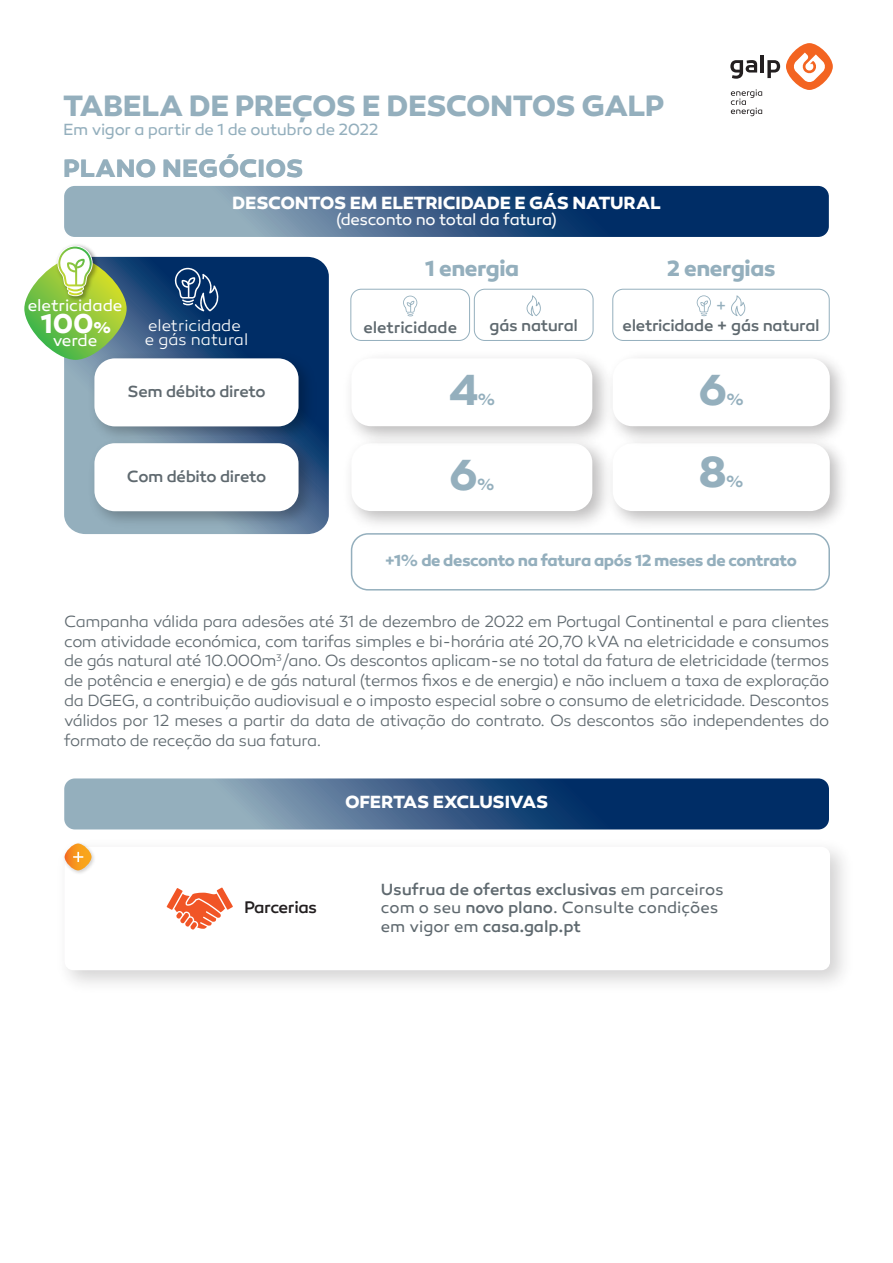
<style>
.page{position:relative;width:893px;height:1263px;background:#fff}
.page>*{position:absolute;margin:0;border:0;box-sizing:border-box;transform-origin:0 0}
.t1{font:700 44.4px "Canaro";color:#94afbd}
.t2{font:700 30px "Canaro";letter-spacing:-.02em;color:#94afbd}
.t3{font:700 27.9px "Canaro";color:#fff}
.t4{font:700 25.5px "Canaro";letter-spacing:.005em;color:#94afbd}
.t5{font:700 22.5px "Canaro";letter-spacing:-.02em;color:#94afbd}
.t6{font:700 18px "Canaro";letter-spacing:-.015em;color:#fff}
.t7{font:500 17.1px "Canaro";letter-spacing:-.03em;color:#231f20}
.t8{font:16.8px "Canaro";letter-spacing:-.005em;color:#fff}
.t9{font:300 16.5px/19.8px "Canaro";letter-spacing:-.03em;color:#5f696f;text-align:justify}
.t10{font:500 16.5px/18.8px "Canaro";letter-spacing:-.02em;color:#5f696f}
.t11{font:700 16.5px "Canaro";letter-spacing:-.03em;color:#94afbd}
.t12{font:16.5px "Canaro";letter-spacing:-.02em;color:#94afbd}
.t13{font:16.5px "Canaro";letter-spacing:-.025em;color:#fff}
.t14{font:300 16.5px/14.7px "Canaro";letter-spacing:-.005em;color:#fff}
.s1{font-weight:900;font-size:15.9px}
.s2{font-weight:400}
</style>
<div class="page">
<svg style="left:786px;top:43px;width:47px;height:47px"></svg>
<svg style="left:793px;top:53px;width:33px;height:30px"></svg>
<svg style="left:730px;top:60px;width:27px;height:19px"></svg>
<hr style="left:760px;top:55px;width:4px;height:18px;background:#231f20">
<svg style="left:767px;top:60px;width:13px;height:18px"></svg>
<svg style="left:731px;top:89px;width:31px;height:27px"></svg>
<svg style="left:167px;top:887px;width:66px;height:42px"></svg>
<img style="left:62px;top:842px;width:36px;height:35px">
<svg style="left:65px;top:843px;width:27px;height:27px"></svg>
<svg style="left:73px;top:852px;width:10px;height:10px"></svg>
<svg style="left:64px;top:778px;width:765px;height:51px;background:#43668d"></svg>
<svg style="left:64px;top:186px;width:765px;height:51px;background:#41658c"></svg>
<img style="left:350px;top:453px;width:250px;height:85px">
<div style="left:351px;top:443px;width:241px;height:68px;background:#fff;border-radius:20px"></div>
<img style="left:350px;top:358px;width:250px;height:95px">
<div style="left:351px;top:358px;width:241px;height:68px;background:#fff;border-radius:20px"></div>
<svg style="left:64px;top:257px;width:265px;height:277px;background:#254d7b"></svg>
<img style="left:83px;top:347px;width:238px;height:85px">
<div style="left:94px;top:358px;width:205px;height:68px;background:#fff;border-radius:20px"></div>
<img style="left:83px;top:432px;width:238px;height:101px">
<div style="left:94px;top:443px;width:205px;height:68px;background:#fff;border-radius:20px"></div>
<div style="left:350px;top:289px;width:120px;height:52px;border:1px solid #94afbd;border-radius:10px"></div>
<svg style="left:403px;top:296px;width:14px;height:20px"></svg>
<svg style="left:527px;top:295px;width:14px;height:21px"></svg>
<div style="left:612px;top:289px;width:218px;height:52px;border:1px solid #94afbd;border-radius:10px"></div>
<svg style="left:696px;top:295px;width:15px;height:21px"></svg>
<svg style="left:731px;top:295px;width:15px;height:21px"></svg>
<div style="left:613px;top:358px;width:217px;height:68px;background:#fff;border-radius:20px"></div>
<svg style="left:175px;top:268px;width:44px;height:43px;background:#365a86"></svg>
<svg style="left:24px;top:258px;width:103px;height:102px;background:#85c24e"></svg>
<img style="left:54px;top:244px;width:46px;height:59px">
<svg style="left:57px;top:246px;width:36px;height:50px"></svg>
<div style="left:474px;top:289px;width:119px;height:52px;border:1px solid #94afbd;border-radius:10px"></div>
<div style="left:351px;top:533px;width:479px;height:57px;border:2px solid #94afbd;border-radius:17px"></div>
<h2 class="t2" style="left:63px;top:87px;width:602px">TABELA DE PREÇOS E DESCONTOS GALP</h2>
<p class="t12" style="left:63px;top:120px;width:317px">Em vigor a partir de 1 de outubro de 2022</p>
<h3 class="t4" style="left:63px;top:152px;width:242px">PLANO NEGÓCIOS</h3>
<p class="t6" style="left:232px;top:191px;width:430px">DESCONTOS EM ELETRICIDADE E GÁS NATURAL</p>
<p class="t13" style="left:336px;top:210px;width:222px">(desconto no total da fatura)</p>
<p class="t8" style="left:28px;top:295px;width:96px">eletricidade</p>
<h3 class="t3" style="left:41px;top:306px;width:72px">100<span class="s1">%</span></h3>
<p class="t8" style="left:53px;top:331px;width:46px">verde</p>
<p class="t14" style="left:145px;top:318px;width:105px">eletricidade e gás natural</p>
<p class="t10" style="left:128px;top:382px;width:140px">Sem débito direto</p>
<p class="t10" style="left:127px;top:467px;width:141px">Com débito direto</p>
<h3 class="t5" style="left:425px;top:254px;width:96px">1 energia</h3>
<h3 class="t5" style="left:667px;top:254px;width:111px">2 energias</h3>
<p class="t12" style="left:716px;top:296px;width:13px">+</p>
<p class="t10" style="left:363px;top:318px;width:95px">eletricidade</p>
<p class="t10" style="left:490px;top:316px;width:90px">gás natural</p>
<p class="t10" style="left:623px;top:316px;width:199px">eletricidade + gás natural</p>
<h1 class="t1" style="left:449px;top:362px;width:31px">4</h1>
<p class="t11" style="left:477px;top:389px;width:20px">%</p>
<h1 class="t1" style="left:699px;top:362px;width:30px">6</h1>
<p class="t11" style="left:726px;top:389px;width:20px">%</p>
<h1 class="t1" style="left:449px;top:447px;width:30px">6</h1>
<p class="t11" style="left:477px;top:474px;width:20px">%</p>
<h1 class="t1" style="left:699px;top:444px;width:29px">8</h1>
<p class="t11" style="left:726px;top:471px;width:20px">%</p>
<p class="t11" style="left:384px;top:551px;width:414px">+1% de desconto na fatura após 12 meses de contrato</p>
<p class="t9" style="left:64px;top:612px;width:767px">Campanha válida para adesões até 31 de dezembro de 2022 em Portugal Continental e para clientes com atividade económica, com tarifas simples e bi-horária até 20,70 kVA na eletricidade e consumos de gás natural até 10.000m<sup>3</sup>/ano. Os descontos aplicam-se no total da fatura de eletricidade (termos de potência e energia) e de gás natural (termos fixos e de energia) e não incluem a taxa de exploração da DGEG, a contribuição audiovisual e o imposto especial sobre o consumo de eletricidade. Descontos válidos por 12 meses a partir da data de ativação do contrato. Os descontos são independentes do formato de receção da sua fatura.</p>
<p class="t6" style="left:345px;top:790px;width:205px">OFERTAS EXCLUSIVAS</p>
<p class="t7" style="left:244px;top:897px;width:75px">Parcerias</p>
<p class="t10" style="left:381px;top:879px;width:345px">Usufrua de ofertas exclusivas <span class="s2">em parceiros com o seu</span> novo plano<span class="s2">. Consulte condições em vigor em</span> casa.galp.pt</p>
</div>
